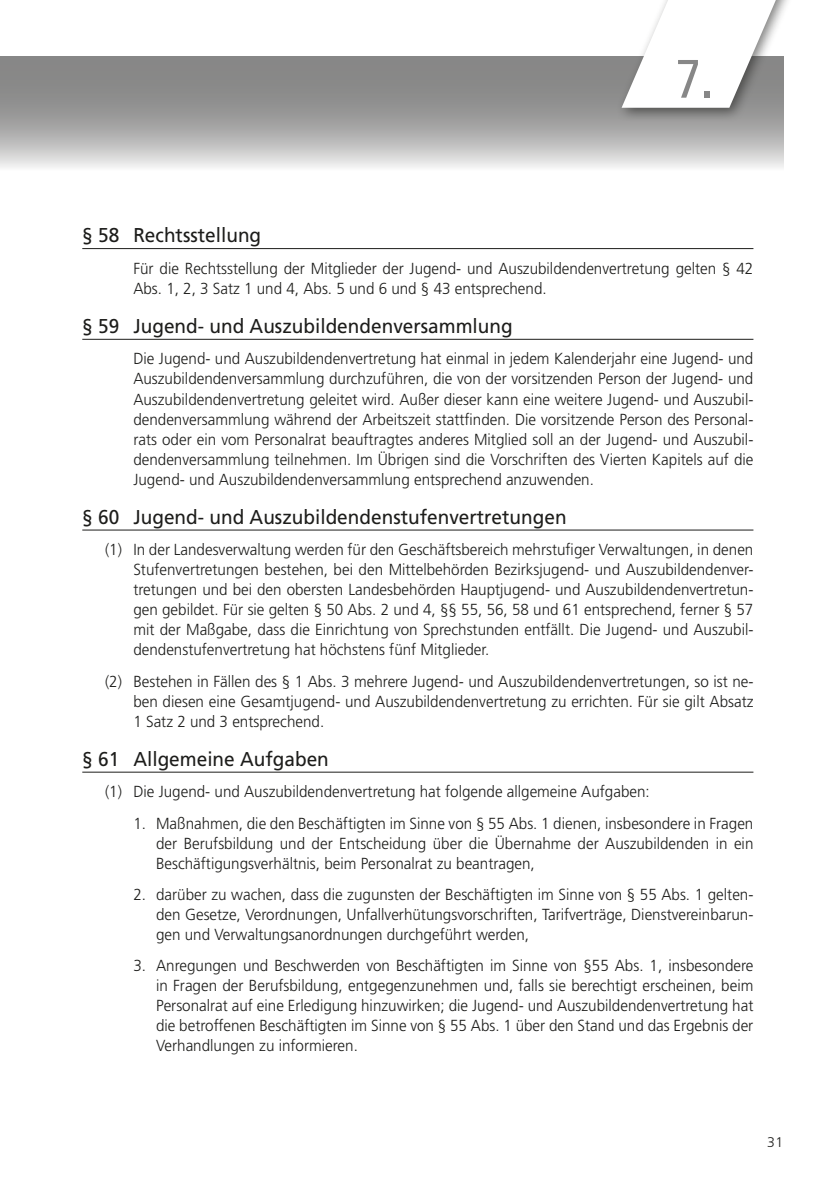
<style>
.page{position:relative;width:840px;height:1191px;background:#fff}
.page>*{position:absolute;margin:0;border:0;box-sizing:border-box;transform-origin:0 0}
.t1{font:condensed 54px "Frutiger";color:#878787}
.SL{font:20px "Frutiger";color:#1d1d1b;scale:.95 1}
.copy{font:300 16px/20px "Frutiger";color:#1d1d1b;text-align:justify;scale:.95 1}
.Aufzählung{font:300 16px/20px "Frutiger";color:#1d1d1b;text-align:justify;scale:.95 1}
.copy_ohne_zahl{font:300 16px/20px "Frutiger";color:#1d1d1b;scale:.95 1}
.t2{font:300 14px "Frutiger";color:#1d1d1b}
</style>
<div class="page">
<hr style="left:82px;top:248px;width:671px;height:1px;background:#1d1d1b">
<hr style="left:82px;top:339px;width:671px;height:1px;background:#1d1d1b">
<hr style="left:82px;top:529px;width:671px;height:1px;background:#1d1d1b">
<hr style="left:82px;top:771px;width:671px;height:1px;background:#1d1d1b">
<svg style="left:0;top:57px;width:782px;height:111px;background:#a7a7a7"></svg>
<div style="left:614px;top:0;width:181px;height:122px;background:#1d1d1b;opacity:.57"></div>
<svg style="left:621px;top:0;width:154px;height:108px"></svg>
<p class="t1" style="left:674px;top:47px;width:40px">7.</p>
<p class="SL" style="left:82px;top:224px;width:190px">§ 58 Rechtsstellung</p>
<p class="copy_ohne_zahl" style="left:133px;top:258px;width:653px">Für die Rechtsstellung der Mitglieder der Jugend- und Auszubildendenvertretung gelten § 42<br>Abs. 1, 2, 3 Satz 1 und 4, Abs. 5 und 6 und § 43 entsprechend.</p>
<p class="SL" style="left:82px;top:314px;width:454px">§ 59 Jugend- und Auszubildendenversammlung</p>
<p class="copy_ohne_zahl" style="left:133px;top:349px;width:653px;text-align:justify">Die Jugend- und Auszubildendenvertretung hat einmal in jedem Kalenderjahr eine Jugend- und Auszubildendenversammlung durchzuführen, die von der vorsitzenden Person der Jugend- und Auszubildendenvertretung geleitet wird. Außer dieser kann eine weitere Jugend- und Auszubil&shy;dendenversammlung während der Arbeitszeit stattfinden. Die vorsitzende Person des Personal&shy;rats oder ein vom Personalrat beauftragtes anderes Mitglied soll an der Jugend- und Auszubil&shy;dendenversammlung teilnehmen. Im Übrigen sind die Vorschriften des Vierten Kapitels auf die Jugend- und Auszubildendenversammlung entsprechend anzuwenden.</p>
<p class="SL" style="left:82px;top:505px;width:511px">§ 60 Jugend- und Auszubildendenstufenvertretungen</p>
<p class="Aufzählung" style="left:133px;top:539px;width:653px;text-indent:-28px">(1) In der Landesverwaltung werden für den Geschäftsbereich mehrstufiger Verwaltungen, in denen Stufenvertretungen bestehen, bei den Mittelbehörden Bezirksjugend- und Auszubildendenver&shy;tretungen und bei den obersten Landesbehörden Hauptjugend- und Auszubildendenvertretun&shy;gen gebildet. Für sie gelten § 50 Abs. 2 und 4, §§ 55, 56, 58 und 61 entsprechend, ferner § 57 mit der Maßgabe, dass die Einrichtung von Sprechstunden entfällt. Die Jugend- und Auszubil&shy;dendenstufenvertretung hat höchstens fünf Mitglieder.</p>
<p class="Aufzählung" style="left:133px;top:671px;width:654px;text-indent:-28px">(2) Bestehen in Fällen des § 1 Abs. 3 mehrere Jugend- und Auszubildendenvertretungen, so ist ne&shy;ben diesen eine Gesamtjugend- und Auszubildendenvertretung zu errichten. Für sie gilt Absatz 1 Satz 2 und 3 entsprechend.</p>
<p class="SL" style="left:82px;top:747px;width:261px">§ 61 Allgemeine Aufgaben</p>
<p class="Aufzählung" style="left:105px;top:781px;width:574px">(1) Die Jugend- und Auszubildendenvertretung hat folgende allgemeine Aufgaben:</p>
<p class="copy" style="left:156px;top:813px;width:630px;text-indent:-23px">1. Maßnahmen, die den Beschäftigten im Sinne von § 55 Abs. 1 dienen, insbesondere in Fragen der Berufsbildung und der Entscheidung über die Übernahme der Auszubildenden in ein Beschäftigungsverhältnis, beim Personalrat zu beantragen,</p>
<p class="copy" style="left:156px;top:884px;width:630px;text-indent:-23px">2. darüber zu wachen, dass die zugunsten der Beschäftigten im Sinne von § 55 Abs. 1 gelten&shy;den Gesetze, Verordnungen, Unfallverhütungsvorschriften, Tarifverträge, Dienstvereinbarun&shy;gen und Verwaltungsanordnungen durchgeführt werden,</p>
<p class="copy" style="left:156px;top:955px;width:630px;text-indent:-23px">3. Anregungen und Beschwerden von Beschäftigten im Sinne von §55 Abs. 1, insbesondere in Fragen der Berufsbildung, entgegenzunehmen und, falls sie berechtigt erscheinen, beim Personalrat auf eine Erledigung hinzuwirken; die Jugend- und Auszubildendenvertretung hat die betroffenen Beschäftigten im Sinne von § 55 Abs. 1 über den Stand und das Ergebnis der Verhandlungen zu informieren.</p>
<p class="t2" style="left:766px;top:1133px;width:17px">31</p>
</div>
